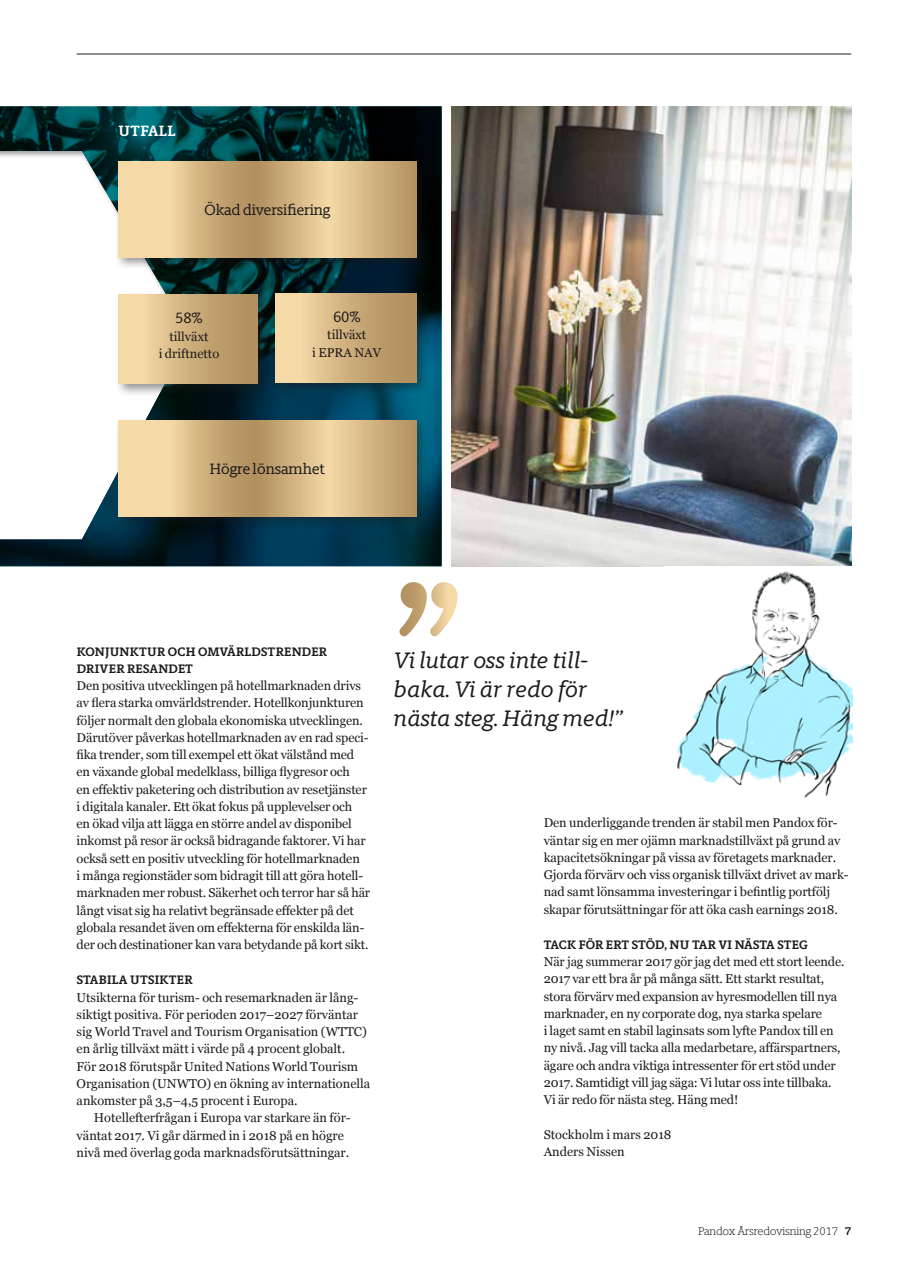
<style>
.page{position:relative;width:915px;height:1263px;background:#fff}
.page>*{position:absolute;margin:0;border:0;box-sizing:border-box;transform-origin:0 0}
.t1{font:italic 500 22.5px/29.2px "Berlingske Typewriter";letter-spacing:-.01em;color:#1c1b1a}
.t2{font:500 15px "Berlingske Typewriter";letter-spacing:-.01em;color:#1c1b1a}
.t3{font:700 15px "Berlingske Typewriter";letter-spacing:.025em;color:#fff}
.t4{font:12.75px/17.2px "Georgia";letter-spacing:-.01em;color:#1c1b1a}
.t5{font:700 12.3px/17.2px "Berlingske Typewriter";letter-spacing:.015em;color:#1c1b1a}
.t6{font:300 11.25px "Berlingske Typewriter";letter-spacing:-.02em;color:#1c1b1a}
.s1{font-weight:700}
</style>
<div class="page">
<img style="left:451px;top:106px;width:399px;height:460px">
<svg style="left:399px;top:582px;width:58px;height:54px"></svg>
<img style="left:0;top:106px;width:441px;height:460px">
<div style="left:0;top:140px;width:203px;height:400px;background:#1c1b1a;opacity:.45"></div>
<div style="left:114px;top:158px;width:315px;height:112px;background:#1c1b1a;opacity:.45"></div>
<svg style="left:118px;top:162px;width:298px;height:95px;background:#d6b886"></svg>
<div style="left:114px;top:417px;width:315px;height:112px;background:#1c1b1a;opacity:.45"></div>
<svg style="left:118px;top:421px;width:298px;height:95px;background:#d6b886"></svg>
<div style="left:272px;top:290px;width:157px;height:106px;background:#1c1b1a;opacity:.45"></div>
<div style="left:275px;top:293px;width:141px;height:90px;background:linear-gradient(to right,#fce2b0,#aa8656)"></div>
<div style="left:115px;top:291px;width:155px;height:106px;background:#1c1b1a;opacity:.45"></div>
<div style="left:119px;top:294px;width:138px;height:90px;background:linear-gradient(to right,#fce2af,#aa8756)"></div>
<img style="left:677px;top:571px;width:174px;height:226px">
<hr style="left:77px;top:54px;width:773px;height:1px;background:#1c1b1a">
<p class="t3" style="left:118px;top:119px;width:58px">UTFALL</p>
<p class="t2" style="left:204px;top:199px;width:127px">Ökad diversifiering</p>
<p class="t2" style="left:175px;top:307px;width:29px">58%</p>
<p class="t4" style="left:159px;top:327px;width:62px;text-align:center">tillväxt<br>i driftnetto</p>
<p class="t2" style="left:333px;top:306px;width:29px">60%</p>
<p class="t4" style="left:312px;top:326px;width:71px;text-align:center">tillväxt<br>i EPRA NAV</p>
<p class="t2" style="left:209px;top:458px;width:117px">Högre lönsamhet</p>
<p class="t5" style="left:77px;top:642px;width:252px">KONJUNKTUR OCH OMVÄRLDSTRENDER<br>DRIVER RESANDET</p>
<p class="t4" style="left:77px;top:677px;width:295px">Den positiva utvecklingen på hotellmarknaden drivs av flera starka omvärldstrender. Hotellkonjunkturen följer normalt den globala ekonomiska utvecklingen.<br>Därutöver påverkas hotellmarknaden av en rad speci&shy;fika trender, som till exempel ett ökat välstånd med en växande global medelklass, billiga flygresor och<br>en effektiv paketering och distribution av resetjänster i digitala kanaler. Ett ökat fokus på upplevelser och<br>en ökad vilja att lägga en större andel av disponibel inkomst på resor är också bidragande faktorer. Vi har också sett en positiv utveckling för hotellmarknaden<br>i många regionstäder som bidragit till att göra hotell&shy;marknaden mer robust. Säkerhet och terror har så här långt visat sig ha relativt begränsade effekter på det globala resandet även om effekterna för enskilda län&shy;der och destinationer kan vara betydande på kort sikt.</p>
<p class="t5" style="left:77px;top:971px;width:117px">STABILA UTSIKTER</p>
<p class="t4" style="left:77px;top:988px;width:283px">Utsikterna för turism- och resemarknaden är lång-</p>
<p class="t4" style="left:77px;top:1005px;width:283px">siktigt positiva. För perioden 2017–2027 förväntar</p>
<p class="t4" style="left:77px;top:1022px;width:292px">sig World Travel and Tourism Organisation (WTTC)</p>
<p class="t4" style="left:77px;top:1040px;width:270px">en årlig tillväxt mätt i värde på 4 procent globalt.</p>
<p class="t4" style="left:77px;top:1057px;width:283px">För 2018 förutspår United Nations World Tourism</p>
<p class="t4" style="left:77px;top:1074px;width:295px">Organisation (UNWTO) en ökning av internationella</p>
<p class="t4" style="left:77px;top:1091px;width:222px">ankomster på 3,5–4,5 procent i Europa.</p>
<p class="t4" style="left:94px;top:1109px;width:258px">Hotellefterfrågan i Europa var starkare än för-</p>
<p class="t4" style="left:77px;top:1126px;width:269px">väntat 2017. Vi går därmed in i 2018 på en högre</p>
<p class="t4" style="left:77px;top:1143px;width:274px">nivå med överlag goda marknadsförutsättningar.</p>
<h1 class="t1" style="left:393px;top:644px;width:231px">Vi lutar oss inte till&shy;baka. Vi är redo för nästa steg. Häng med!”</h1>
<p class="t4" style="left:543px;top:814px;width:306px">Den underliggande trenden är stabil men Pandox för&shy;väntar sig en mer ojämn marknadstillväxt på grund av kapacitetsökningar på vissa av företagets marknader.<br>Gjorda förvärv och viss organisk tillväxt drivet av mark&shy;nad samt lönsamma investeringar i befintlig portfölj skapar förutsättningar för att öka cash earnings 2018.</p>
<p class="t5" style="left:543px;top:935px;width:265px">TACK FÖR ERT STÖD, NU TAR VI NÄSTA STEG</p>
<p class="t4" style="left:543px;top:953px;width:302px">När jag summerar 2017 gör jag det med ett stort leende.<br>2017 var ett bra år på många sätt. Ett starkt resultat, stora förvärv med expansion av hyresmodellen till nya marknader, en ny corporate dog, nya starka spelare<br>i laget samt en stabil laginsats som lyfte Pandox till en ny nivå. Jag vill tacka alla medarbetare, affärspartners, ägare och andra viktiga intressenter för ert stöd under 2017. Samtidigt vill jag säga: Vi lutar oss inte tillbaka.<br>Vi är redo för nästa steg. Häng med!</p>
<p class="t4" style="left:543px;top:1125px;width:129px">Stockholm i mars 2018<br>Anders Nissen</p>
<p class="t6" style="left:697px;top:1223px;width:155px">Pandox Årsredovisning 2017 <span class="s1">7</span></p>
</div>
